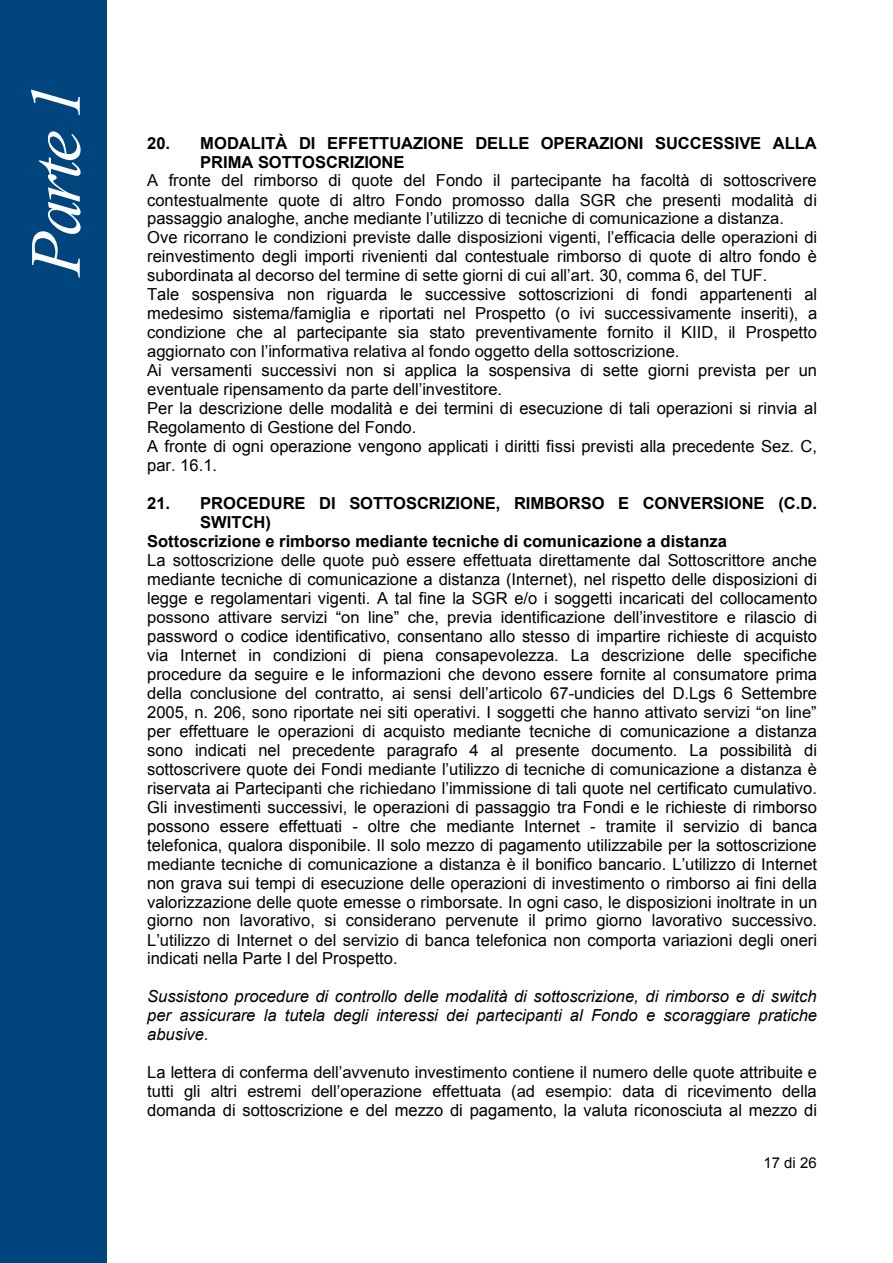
<style>
.page{position:relative;width:893px;height:1263px;background:#fff}
.page>*{position:absolute;margin:0;border:0;box-sizing:border-box;transform-origin:0 0}
.t1{font:italic 72px "Times New Roman";color:#fff}
.t2{font:16.5px/18.9px "Arial";color:#000;text-align:justify}
.t3{font:700 16.5px/18.9px "Arial";letter-spacing:-.005em;color:#000}
.t4{font:italic 16.5px/19px "Arial";color:#000;text-align:justify}
.t5{font:15px "Arial";color:#000}
</style>
<div class="page">
<div style="left:0;top:0;width:106px;height:1263px;background:#00457d"></div>
<h1 class="t1" style="left:6px;top:276px;width:194px;rotate:-90deg">Parte 1</h1>
<p class="t3" style="left:200px;top:134px;width:618px;text-indent:-53px">20. MODALITÀ DI EFFETTUAZIONE DELLE OPERAZIONI SUCCESSIVE ALLA<br>PRIMA SOTTOSCRIZIONE</p>
<p class="t2" style="left:147px;top:171px;width:672px;text-align:left">A fronte del rimborso di quote del Fondo il partecipante ha facoltà di sottoscrivere contestualmente quote di altro Fondo promosso dalla SGR che presenti modalità di passaggio analoghe, anche mediante l’utilizzo di tecniche di comunicazione a distanza.<br>Ove ricorrano le condizioni previste dalle disposizioni vigenti, l’efficacia delle operazioni di reinvestimento degli importi rivenienti dal contestuale rimborso di quote di altro fondo è subordinata al decorso del termine di sette giorni di cui all’art. 30, comma 6, del TUF.<br>Tale sospensiva non riguarda le successive sottoscrizioni di fondi appartenenti al medesimo sistema/famiglia e riportati nel Prospetto (o ivi successivamente inseriti), a condizione che al partecipante sia stato preventivamente fornito il KIID, il Prospetto aggiornato con l’informativa relativa al fondo oggetto della sottoscrizione.<br>Ai versamenti successivi non si applica la sospensiva di sette giorni prevista per un eventuale ripensamento da parte dell’investitore.<br>Per la descrizione delle modalità e dei termini di esecuzione di tali operazioni si rinvia al Regolamento di Gestione del Fondo.<br>A fronte di ogni operazione vengono applicati i diritti fissi previsti alla precedente Sez. C, par. 16.1.</p>
<p class="t3" style="left:147px;top:494px;width:671px">21. PROCEDURE DI SOTTOSCRIZIONE, RIMBORSO E CONVERSIONE (C.D.</p>
<p class="t3" style="left:200px;top:513px;width:72px">SWITCH)</p>
<p class="t3" style="left:147px;top:532px;width:581px">Sottoscrizione e rimborso mediante tecniche di comunicazione a distanza</p>
<p class="t2" style="left:147px;top:551px;width:672px">La sottoscrizione delle quote può essere effettuata direttamente dal Sottoscrittore anche mediante tecniche di comunicazione a distanza (Internet), nel rispetto delle disposizioni di legge e regolamentari vigenti. A tal fine la SGR e/o i soggetti incaricati del collocamento possono attivare servizi “on line” che, previa identificazione dell’investitore e rilascio di password o codice identificativo, consentano allo stesso di impartire richieste di acquisto via Internet in condizioni di piena consapevolezza. La descrizione delle specifiche procedure da seguire e le informazioni che devono essere fornite al consumatore prima della conclusione del contratto, ai sensi dell’articolo 67-undicies del D.Lgs 6 Settembre 2005, n. 206, sono riportate nei siti operativi. I soggetti che hanno attivato servizi “on line” per effettuare le operazioni di acquisto mediante tecniche di comunicazione a distanza sono indicati nel precedente paragrafo 4 al presente documento. La possibilità di sottoscrivere quote dei Fondi mediante l’utilizzo di tecniche di comunicazione a distanza è riservata ai Partecipanti che richiedano l’immissione di tali quote nel certificato cumulativo.<br>Gli investimenti successivi, le operazioni di passaggio tra Fondi e le richieste di rimborso possono essere effettuati - oltre che mediante Internet - tramite il servizio di banca telefonica, qualora disponibile. Il solo mezzo di pagamento utilizzabile per la sottoscrizione mediante tecniche di comunicazione a distanza è il bonifico bancario. L’utilizzo di Internet non grava sui tempi di esecuzione delle operazioni di investimento o rimborso ai fini della valorizzazione delle quote emesse o rimborsate. In ogni caso, le disposizioni inoltrate in un giorno non lavorativo, si considerano pervenute il primo giorno lavorativo successivo.<br>L’utilizzo di Internet o del servizio di banca telefonica non comporta variazioni degli oneri indicati nella Parte I del Prospetto.</p>
<p class="t4" style="left:147px;top:987px;width:671px">Sussistono procedure di controllo delle modalità di sottoscrizione, di rimborso e di switch per assicurare la tutela degli interessi dei partecipanti al Fondo e scoraggiare pratiche abusive.</p>
<p class="t2" style="left:147px;top:1063px;width:671px">La lettera di conferma dell’avvenuto investimento contiene il numero delle quote attribuite e tutti gli altri estremi dell’operazione effettuata (ad esempio: data di ricevimento della domanda di sottoscrizione e del mezzo di pagamento, la valuta riconosciuta al mezzo di</p>
<p class="t5" style="left:763px;top:1153px;width:55px">17 di 26</p>
</div>
